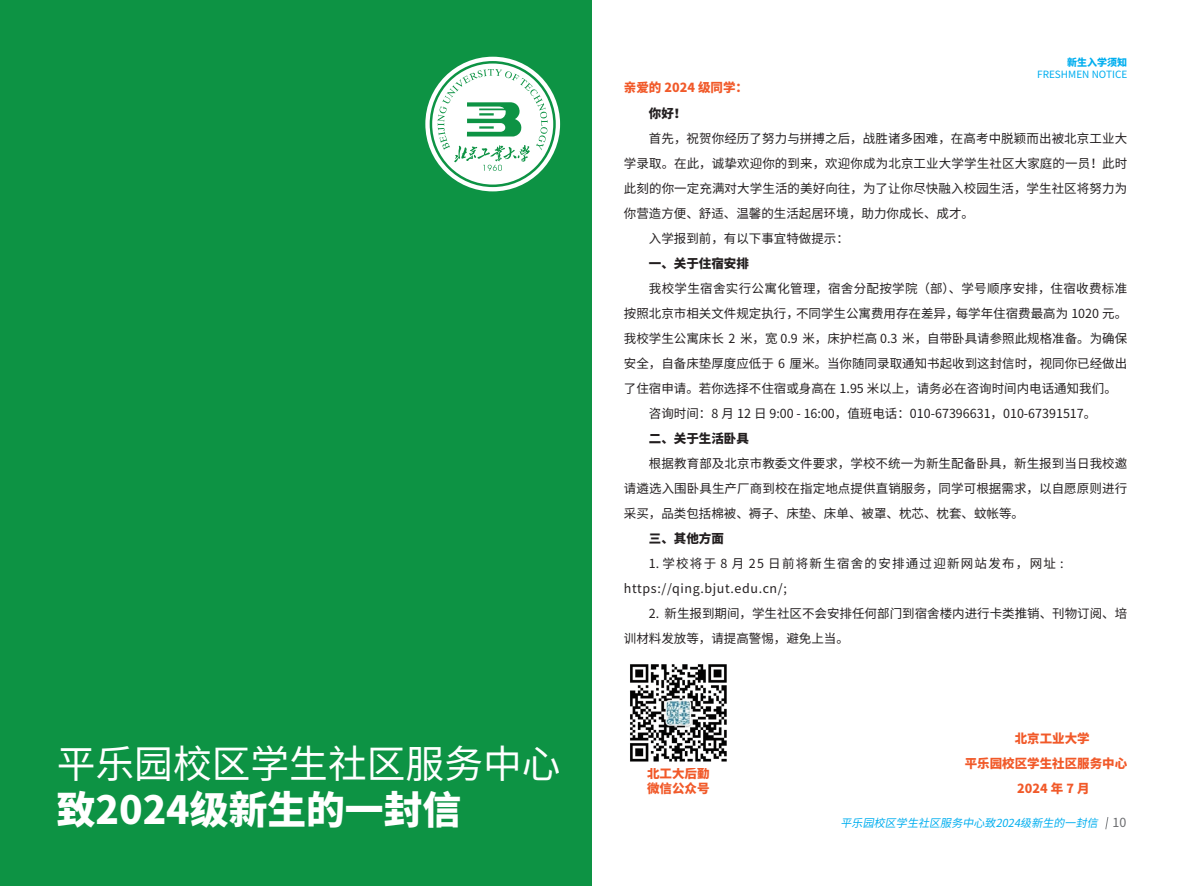
<style>
.page{position:relative;width:1184px;height:886px;background:#fff}
.page>*{position:absolute;margin:0;border:0;box-sizing:border-box;transform-origin:0 0}
.t1{font:38.75px "Noto Sans CJ Ksc";color:#fff}
.t2{font:900 38.75px "Noto Sans CJ Ksc";color:#fff}
.t3{font:12.5px/25px "Noto Sans CJ Ksc";color:#231f20;text-align:justify}
.t4{font:12.5px/25px "Noto Sans CJ Ksc";letter-spacing:.1em;color:#231f20}
.t5{font:900 12.5px/15px "Noto Sans CJ Ksc";color:#f15929}
.t6{font:12.5px "Noto Sans CJ Ksc";letter-spacing:.025em;color:#231f20}
.t7{font:900 12.5px "Noto Sans CJ Ksc";color:#231f20}
.t8{font:italic 11.12px "Noto Sans CJ Ksc";color:#00aeef}
.t9{font:10px "Noto Sans CJ Ksc";color:#00aeef}
.t10{font:900 10px "Noto Sans CJ Ksc";color:#00aeef}
.s1{font-style:normal;font-size:12.5px;color:#6c6d70}
</style>
<div class="page">
<div style="left:0;top:0;width:592px;height:886px;background:#0d9344"></div>
<svg style="left:425px;top:57px;width:135px;height:134px"></svg>
<svg style="left:1105px;top:817px;width:3px;height:13px"></svg>
<img style="left:630px;top:664px;width:97px;height:98px">
<h1 class="t1" style="left:57px;top:742px;width:505px">平乐园校区学生社区服务中心</h1>
<h1 class="t2" style="left:57px;top:788px;width:406px">致2024级新生的一封信</h1>
<p class="t10" style="left:1067px;top:56px;width:61px">新生入学须知</p>
<p class="t9" style="left:1037px;top:68px;width:92px">FRESHMEN NOTICE</p>
<p class="t5" style="left:624px;top:81px;width:126px">亲爱的 2024 级同学：</p>
<p class="t7" style="left:649px;top:106px;width:39px">你好！</p>
<p class="t3" style="left:649px;top:126px;width:480px">首先，祝贺你经历了努力与拼搏之后，战胜诸多困难，在高考中脱颖而出被北京工业大</p>
<p class="t3" style="left:624px;top:151px;width:505px">学录取。在此，诚挚欢迎你的到来，欢迎你成为北京工业大学学生社区大家庭的一员！此时</p>
<p class="t3" style="left:624px;top:176px;width:505px">此刻的你一定充满对大学生活的美好向往，为了让你尽快融入校园生活，学生社区将努力为</p>
<p class="t3" style="left:624px;top:201px;width:351px">你营造方便、舒适、温馨的生活起居环境，助力你成长、成才。</p>
<p class="t3" style="left:649px;top:226px;width:201px">入学报到前，有以下事宜特做提示：</p>
<p class="t7" style="left:649px;top:256px;width:101px">一、关于住宿安排</p>
<p class="t6" style="left:649px;top:281px;width:480px">我校学生宿舍实行公寓化管理，宿舍分配按学院（部）、学号顺序安排，住宿收费标准</p>
<p class="t3" style="left:624px;top:301px;width:505px">按照北京市相关文件规定执行，不同学生公寓费用存在差异，每学年住宿费最高为 1020 元。</p>
<p class="t3" style="left:624px;top:326px;width:505px">我校学生公寓床长 2 米，宽 0.9 米，床护栏高 0.3 米，自带卧具请参照此规格准备。为确保</p>
<p class="t3" style="left:624px;top:351px;width:505px">安全，自备床垫厚度应低于 6 厘米。当你随同录取通知书起收到这封信时，视同你已经做出</p>
<p class="t3" style="left:624px;top:376px;width:494px">了住宿申请。若你选择不住宿或身高在 1.95 米以上，请务必在咨询时间内电话通知我们。</p>
<p class="t3" style="left:649px;top:401px;width:449px">咨询时间：8 月 12 日 9:00 - 16:00，值班电话：010-67396631，010-67391517。</p>
<p class="t7" style="left:649px;top:431px;width:101px">二、关于生活卧具</p>
<p class="t3" style="left:624px;top:451px;width:505px;text-indent:25px">根据教育部及北京市教委文件要求，学校不统一为新生配备卧具，新生报到当日我校邀请遴选入围卧具生产厂商到校在指定地点提供直销服务，同学可根据需求，以自愿原则进行采买，品类包括棉被、褥子、床垫、床单、被罩、枕芯、枕套、蚊帐等。</p>
<p class="t7" style="left:649px;top:531px;width:76px">三、其他方面</p>
<p class="t4" style="left:624px;top:551px;width:441px;text-indent:25px">1. 学校将于 8 月 25 日前将新生宿舍的安排通过迎新网站发布，网址 : https://qing.bjut.edu.cn/;</p>
<p class="t3" style="left:624px;top:601px;width:505px;text-indent:25px">2. 新生报到期间，学生社区不会安排任何部门到宿舍楼内进行卡类推销、刊物订阅、培训材料发放等，请提高警惕，避免上当。</p>
<p class="t5" style="left:647px;top:766px;width:64px">北工大后勤微信公众号</p>
<p class="t5" style="left:1014px;top:731px;width:76px">北京工业大学</p>
<p class="t5" style="left:964px;top:756px;width:164px">平乐园校区学生社区服务中心</p>
<p class="t5" style="left:1017px;top:781px;width:74px">2024 年 7 月</p>
<p class="t8" style="left:840px;top:816px;width:287px">平乐园校区学生社区服务中心致2024级新生的一封信 <span class="s1">1 0</span></p>
</div>
